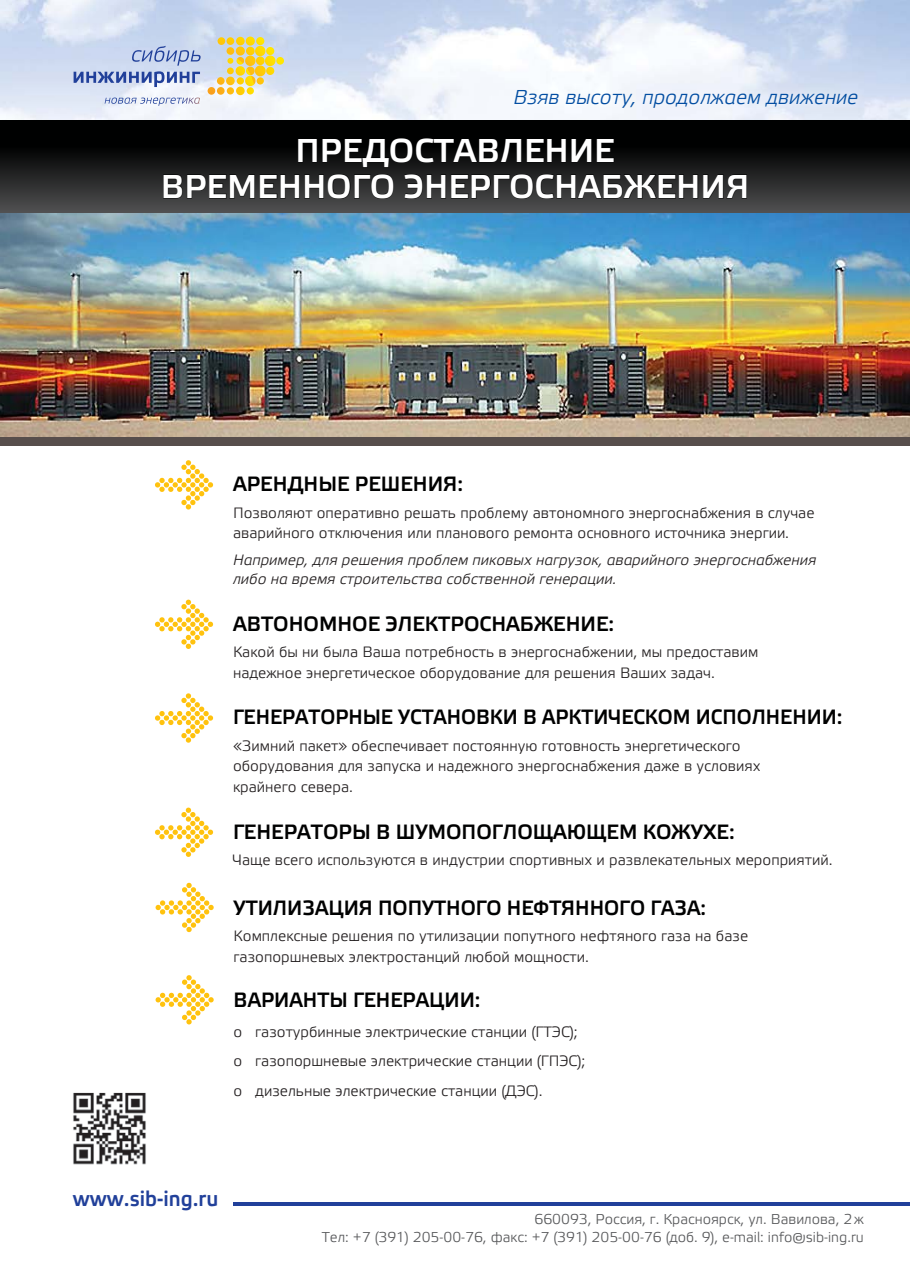
<style>
.page{position:relative;width:910px;height:1280px;background:#fff}
.page>*{position:absolute;margin:0;border:0;box-sizing:border-box;transform-origin:0 0}
.t1{font:700 33px/36.2px "Elektra Light Pro";color:#fff}
.t2{font:700 21.45px "Elektra Light Pro";color:#21409a;scale:.95 1}
.t3{font:700 20.7px "Elektra Light Pro";color:#000101}
.t4{font:700 20.7px "Elektra Light Pro";color:#000101;scale:.95 1}
.t5{font:700 20.7px "Elektra Light Pro";color:#000101;scale:.94 1}
.t6{font:italic 20.1px "Elektra Light Pro";color:#034ea2}
.t7{font:15px/20.4px "Elektra Light Pro";color:#231f20}
.t8{font:italic 15px/19px "Elektra Light Pro";color:#231f20}
.t9{font:14.25px/18.1px "Elektra Light Pro";color:#58595b;text-align:right}
</style>
<div class="page">
<img style="left:0;top:0;width:910px;height:436px">
<svg style="left:208px;top:37px;width:76px;height:58px;background:#e3d795"></svg>
<svg style="left:74px;top:46px;width:127px;height:41px;background:#afbde0"></svg>
<svg style="left:105px;top:98px;width:95px;height:8px"></svg>
<div style="left:506px;top:80px;width:360px;height:37px;background:linear-gradient(to right,#feffff,#dbe4f3)"></div>
<hr style="left:233px;top:1202px;width:677px;height:4px;background:#21409a">
<img style="left:73px;top:1092px;width:73px;height:73px">
<svg style="left:155px;top:882px;width:59px;height:50px"></svg>
<svg style="left:155px;top:975px;width:59px;height:50px"></svg>
<svg style="left:155px;top:599px;width:58px;height:50px"></svg>
<svg style="left:155px;top:460px;width:58px;height:50px"></svg>
<svg style="left:155px;top:807px;width:58px;height:50px"></svg>
<svg style="left:155px;top:693px;width:58px;height:50px"></svg>
<div style="left:0;top:120px;width:910px;height:94px;background:linear-gradient(to bottom,#000,#4b4b4c)"></div>
<div style="left:0;top:436px;width:910px;height:10px;background:#574e4c"></div>
<svg style="left:298px;top:138px;width:223px;height:29px;background:#070808"></svg>
<svg style="left:527px;top:138px;width:87px;height:24px;background:#040505"></svg>
<svg style="left:163px;top:175px;width:136px;height:23px;background:#252626"></svg>
<svg style="left:305px;top:174px;width:89px;height:25px;background:#272728"></svg>
<svg style="left:404px;top:174px;width:343px;height:25px;background:#262627"></svg>
<h3 class="t6" style="left:514px;top:87px;width:346px">Взяв высоту, продолжаем движение</h3>
<h1 class="t1" style="left:161px;top:133px;width:455px;text-indent:135px">П редоставление временного эНЕРГ</h1>
<h1 class="t1" style="left:509px;top:170px;width:242px">оснабжения</h1>
<h3 class="t3" style="left:233px;top:473px;width:232px">Арендные решения:</h3>
<p class="t7" style="left:233px;top:503px;width:583px">Позволяют оперативно решать проблему автономного энергоснабжения в случае аварийного отключения или планового ремонта основного источника энергии.</p>
<p class="t8" style="left:233px;top:551px;width:585px">Например, для решения проблем пиковых нагрузок, аварийного энергоснабжения либо на время строительства собственной генерации.</p>
<h3 class="t3" style="left:233px;top:612px;width:383px">Автономное электроснабжение:</h3>
<p class="t7" style="left:233px;top:642px;width:527px">Какой бы ни была Ваша потребность в энергоснабжении, мы предоставим надежное энергетическое оборудование для решения Ваших задач.</p>
<h3 class="t5" style="left:233px;top:706px;width:650px">Генераторные установки в арктическом исполнении:</h3>
<p class="t7" style="left:233px;top:736px;width:529px">«Зимний пакет» обеспечивает постоянную готовность энергетического оборудования для запуска и надежного энергоснабжения даже в условиях крайнего севера.</p>
<h3 class="t3" style="left:233px;top:820px;width:503px">Генераторы в шумопоглощающем кожухе:</h3>
<p class="t7" style="left:233px;top:850px;width:601px">Чаще всего используются в индустрии спортивных и развлекательных мероприятий.</p>
<h3 class="t4" style="left:234px;top:896px;width:16px">УТИЛИЗАЦИЯ</h3>
<h3 class="t4" style="left:378px;top:896px;width:16px">ПОПУТНОГО</h3>
<h3 class="t4" style="left:507px;top:896px;width:60px">НЕФТЯННОГО</h3>
<h3 class="t4" style="left:650px;top:896px;width:14px">ГАЗА</h3>
<h3 class="t4" style="left:701px;top:896px;width:7px">:</h3>
<p class="t7" style="left:234px;top:926px;width:516px">Комплексные решения по утилизации попутного нефтяного газа на базе газопоршневых электростанций любой мощности.</p>
<h3 class="t4" style="left:234px;top:989px;width:31px">ВАРИАНТЫ</h3>
<h3 class="t4" style="left:353px;top:989px;width:15px">ГЕНЕРАЦИИ</h3>
<h3 class="t4" style="left:475px;top:989px;width:7px">:</h3>
<p class="t7" style="left:234px;top:1017px;width:353px;line-height:29.5px">o газотурбинные электрические станции (ГТЭС); o газопоршневые электрические станции (ГПЭС); o дизельные электрические станции (ДЭС).</p>
<h2 class="t2" style="left:73px;top:1186px;width:155px">www.sib-ing.ru</h2>
<p class="t9" style="left:322px;top:1210px;width:543px">660093, Россия, г. Красноярск, ул. Вавилова, 2 ж<br>Тел: +7 (391) 205-00-76, факс: +7 (391) 205-00-76 (доб. 9), e-mail: info@sib-ing.ru</p>
</div>
